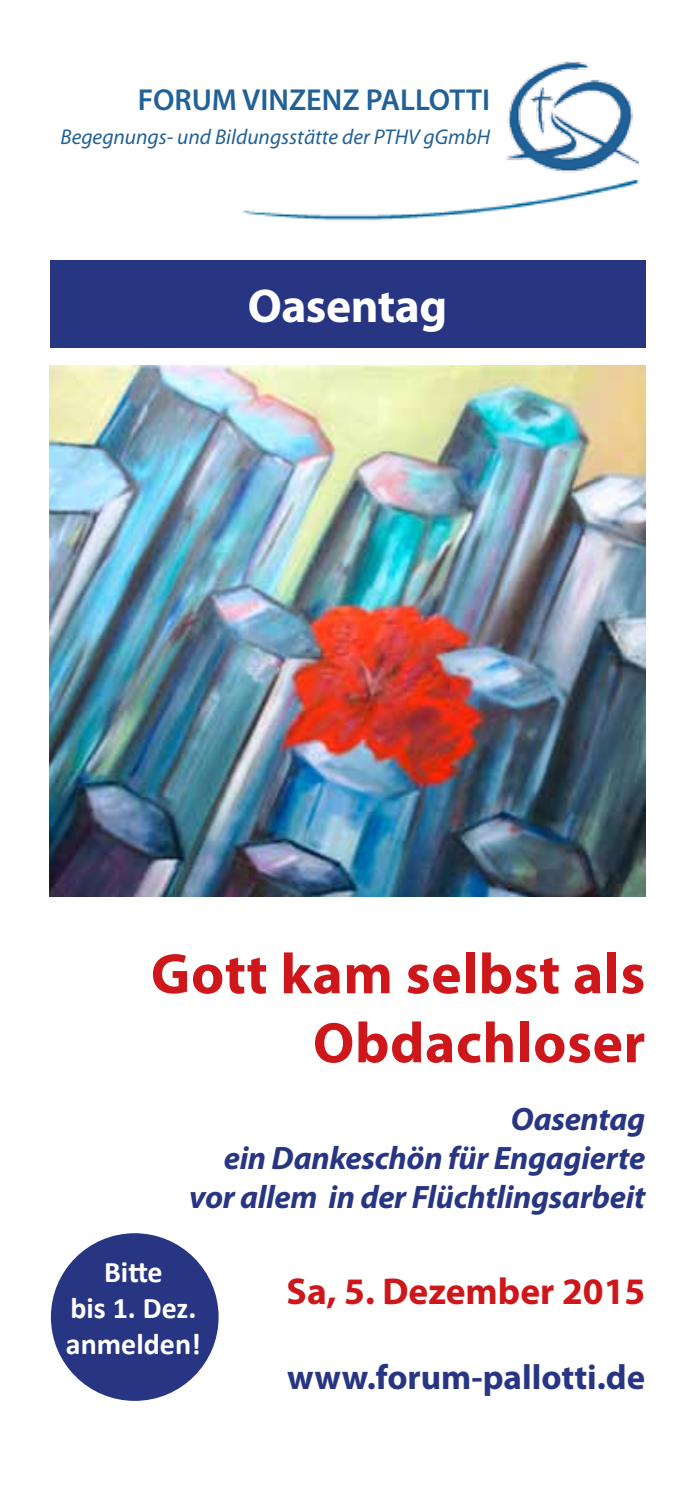
<style>
.page{position:relative;width:695px;height:1489px;background:#fff}
.page>*{position:absolute;margin:0;border:0;box-sizing:border-box;transform-origin:0 0}
.t1{font:700 57.5px/69px "Myriad Pro";letter-spacing:.01em;color:#cd171a;text-align:right}
.t2{font:700 47.5px "Myriad Pro";letter-spacing:-.01em;color:#fff}
.t3{font:700 37.5px "Myriad Pro";color:#cd171a}
.t4{font:700 35px "Myriad Pro";color:#283583}
.t5{font:italic 700 32.5px/39px "Myriad Pro";letter-spacing:-.01em;color:#283583;text-align:right}
.t6{font:600 30.25px "Myriad Pro";color:#216196}
.t7{font:700 30px/36px "Calibri";color:#fff;text-align:center}
.t8{font:italic 21.5px "Myriad Pro";color:#216196}
</style>
<div class="page">
<img style="left:505px;top:61px;width:133px;height:120px">
<img style="left:243px;top:181px;width:396px;height:40px">
<div style="left:50px;top:260px;width:595px;height:87px;background:#283583"></div>
<img style="left:50px;top:365px;width:595px;height:531px">
<div style="left:51px;top:1233px;width:167px;height:167px;background:#283583;border-radius:50%"></div>
<p class="t6" style="left:138px;top:80px;width:354px">FORUM VINZENZ PALLOTTI</p>
<p class="t8" style="left:60px;top:124px;width:431px">Begegnungs- und Bildungsstätte der PTHV gGmbH</p>
<h2 class="t2" style="left:248px;top:275px;width:201px">Oasentag</h2>
<h1 class="t1" style="left:151px;top:937px;width:496px">Gott kam selbst als<br>Obdachloser</h1>
<p class="t5" style="left:189px;top:1098px;width:458px">Oasentag<br>ein Dankeschön für Engagierte vor allem in der Flüchtlingsarbeit</p>
<p class="t7" style="left:66px;top:1253px;width:136px">Bitte<br>bis 1. Dez. anmelden!</p>
<p class="t3" style="left:286px;top:1267px;width:360px">Sa, 5. Dezember 2015</p>
<p class="t4" style="left:287px;top:1354px;width:359px">www.forum-pallotti.de</p>
</div>
